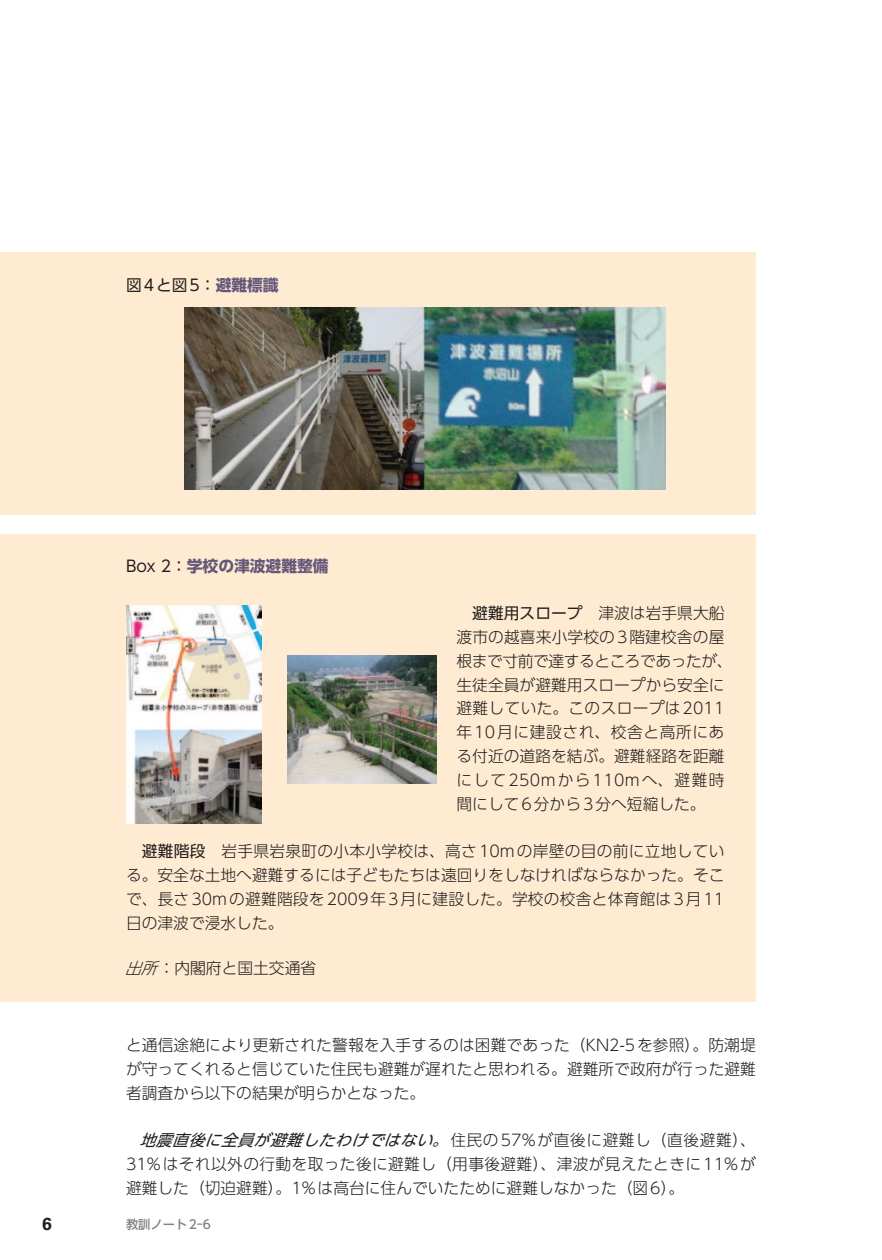
<style>
.page{position:relative;width:882px;height:1260px;background:#fff}
.page>*{position:absolute;margin:0;border:0;box-sizing:border-box;transform-origin:0 0}
.t1{font:700 17.5px "Univers LT Std";color:#231f20}
.t2{font:300 15.75px/23.8px "UD Shin Go Pro";color:#231f20;text-align:justify}
.t3{font:700 15.75px "UD Shin Go Pro";color:#65597b}
.t4{font:15.75px "UD Shin Go Pro";letter-spacing:.125em;color:#231f20}
.t5{font:500 12.25px "UD Shin Go Pro";color:#808285}
.s1{font-weight:700;color:#65597b}
.s2{font-weight:400;color:#231f20}
.s3{font-weight:400}
.s4{font-style:italic}
.s5{font-weight:400;font-style:italic}
</style>
<div class="page">
<div style="left:0;top:252px;width:756px;height:262px;background:#feebd1"></div>
<img style="left:185px;top:307px;width:481px;height:182px">
<div style="left:0;top:534px;width:756px;height:468px;background:#feebd1"></div>
<img style="left:126px;top:605px;width:135px;height:218px">
<img style="left:287px;top:655px;width:150px;height:128px">
<p class="t4" style="left:126px;top:272px;width:154px">図4と図5：<span class="s1">避難標識</span></p>
<p class="t3" style="left:126px;top:553px;width:204px"><span class="s2">Box 2：</span>学校の津波避難整備</p>
<p class="t2" style="left:457px;top:601px;width:278px;text-align:left;text-indent:16px"><span class="s3">避難用スロープ</span>　津波は岩手県大船渡市の越喜来小学校の3階建校舎の屋根まで寸前で達するところであったが、生徒全員が避難用スロープから安全に避難していた。このスロープは2011年10月に建設され、校舎と高所にある付近の道路を結ぶ。避難経路を距離にして250mから110mへ、避難時間にして6分から3分へ短縮した。</p>
<p class="t2" style="left:126px;top:839px;width:600px;text-indent:16px"><span class="s3">避難階段</span>　岩手県岩泉町の小本小学校は、高さ10mの岸壁の目の前に立地している。安全な土地へ避難するには子どもたちは遠回りをしなければならなかった。そこで、長さ30mの避難階段を2009年3月に建設した。学校の校舎と体育館は3月11日の津波で浸水した。</p>
<p class="t2" style="left:125px;top:956px;width:193px"><span class="s4">出所</span>：内閣府と国土交通省</p>
<p class="t2" style="left:126px;top:1033px;width:631px">と通信途絶により更新された警報を入手するのは困難であった（KN2-5を参照）。防潮堤が守ってくれると信じていた住民も避難が遅れたと思われる。避難所で政府が行った避難者調査から以下の結果が明らかとなった。</p>
<p class="t2" style="left:126px;top:1128px;width:631px;text-indent:14px"><span class="s5">地震直後に全員が避難したわけではない。</span>住民の 5 7 % が直後に避難し（直後避難）、31%はそれ以外の行動を取った後に避難し（用事後避難）、津波が見えたときに11%が避難した（切迫避難）。1%は高台に住んでいたために避難しなかった（図6）。</p>
<p class="t1" style="left:42px;top:1214px;width:11px">6</p>
<p class="t5" style="left:126px;top:1215px;width:87px">教訓ノート2-6</p>
</div>
